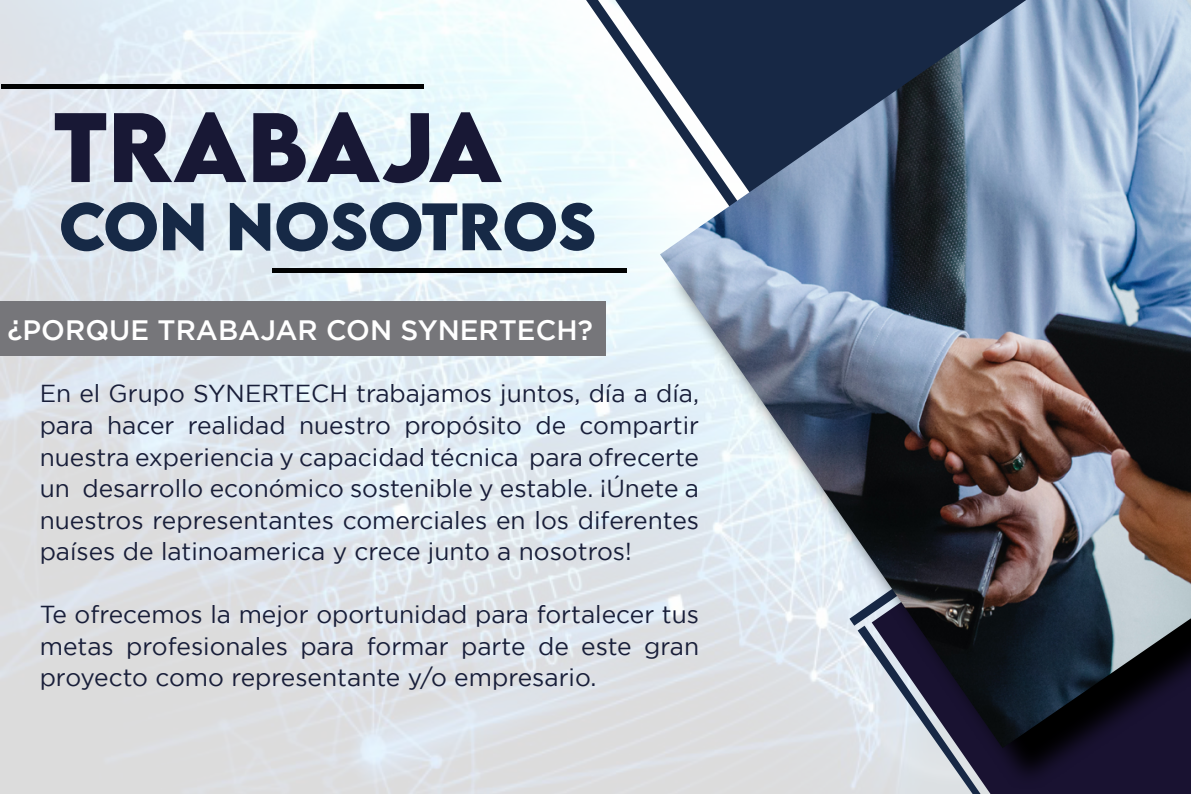
<style>
.page{position:relative;width:1191px;height:794px;background:#fff}
.page>*{position:absolute;margin:0;border:0;box-sizing:border-box;transform-origin:0 0}
.t1{font:700 87.5px "LEMONMILK";color:#181835}
.t2{font:700 59.5px "LEMONMILK";color:#162946}
.t3{font:500 28px "Gotham";color:#fff}
.t4{font:24.5px/31.5px "Gotham";color:#181e39;text-align:justify}
</style>
<div class="page">
<img style="left:0;top:0;width:857px;height:794px">
<svg style="left:586px;top:0;width:74px;height:421px;fill:#edfbfd"></svg>
<svg style="left:857px;top:789px;width:123px;height:5px"></svg>
<svg style="left:667px;top:748px;width:524px;height:41px"></svg>
<img style="left:660px;top:0;width:531px;height:748px">
<div style="left:2px;top:84px;width:422px;height:5px;background:#010202"></div>
<div style="left:272px;top:268px;width:354px;height:5px;background:#010202"></div>
<div style="left:0;top:301px;width:605px;height:55px;background:#76767a"></div>
<h1 class="t1" style="left:53px;top:88px;width:449px">TRA BAJA</h1>
<h2 class="t2" style="left:59px;top:186px;width:214px">CON NOSOTROS</h2>
<p class="t3" style="left:7px;top:314px;width:587px">¿PORQUE TRABAJAR CON SYNERTECH?</p>
<p class="t4" style="left:40px;top:378px;width:661px">En el Grupo SYNERTECH trabajamos juntos, día a día, para hacer realidad nuestro propósito de compartir nuestra experiencia y capacidad técnica para ofrecerte un desarrollo económico sostenible y estable. ¡Únete a nuestros representantes comerciales en los diferentes países de latinoamerica y crece junto a nosotros!</p>
<p class="t4" style="left:40px;top:598px;width:661px">Te ofrecemos la mejor oportunidad para fortalecer tus metas profesionales para formar parte de este gran proyecto como representante y/o empresario.</p>
</div>
